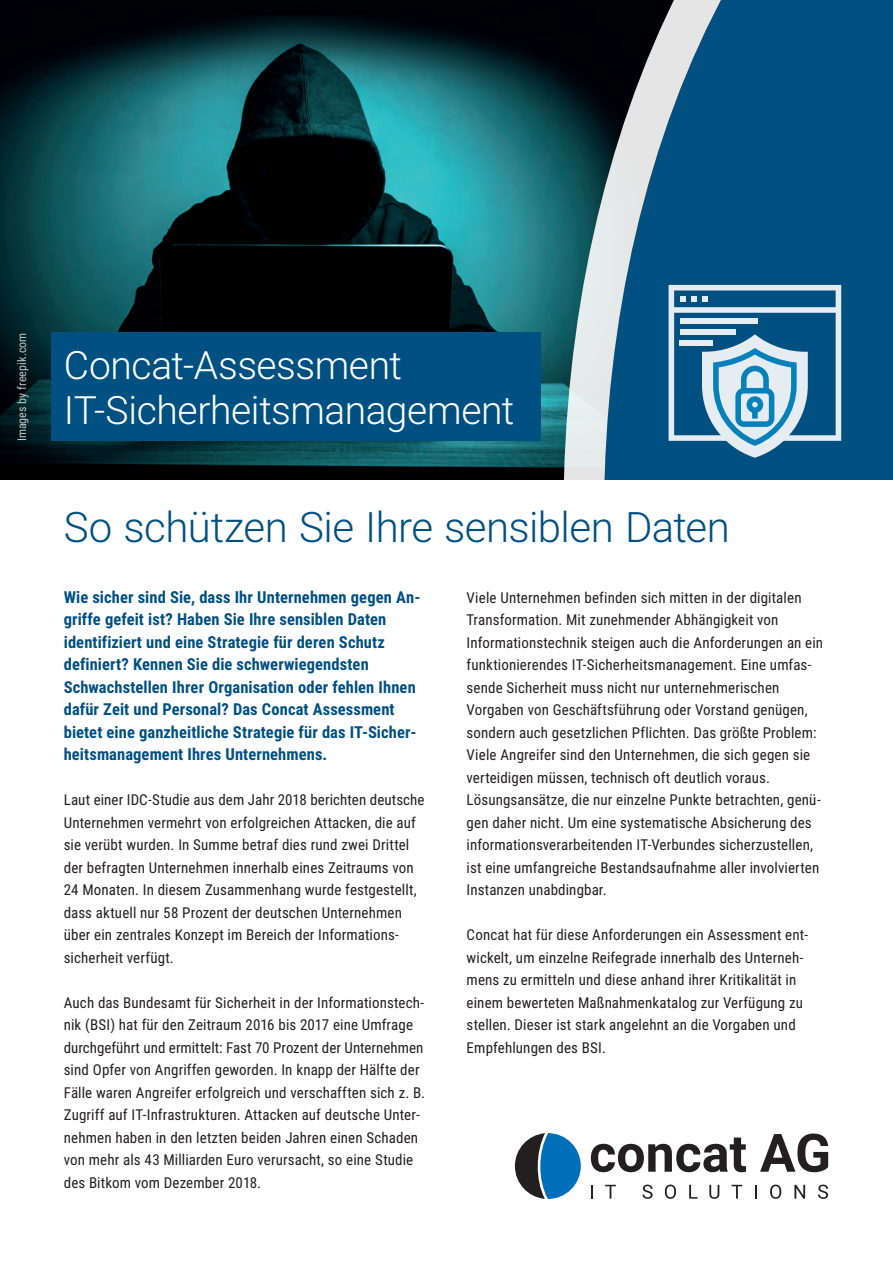
<style>
.page{position:relative;width:893px;height:1263px;background:#fff}
.page>*{position:absolute;margin:0;border:0;box-sizing:border-box;transform-origin:0 0}
.t1{font:300 42px "Roboto";letter-spacing:-.015em;color:#015082}
.t2{font:300 39px/45px "Roboto";letter-spacing:-.01em;color:#fff}
.t3{font:700 16.5px/22.5px "Roboto Condensed";letter-spacing:.005em;color:#015082}
.t4{font:15px/22.5px "Roboto Condensed";letter-spacing:.01em;color:#231f20}
.t5{font:12px "Roboto Condensed";letter-spacing:.005em;color:#fff}
</style>
<div class="page">
<img style="left:0;top:0;width:563px;height:480px">
<div style="left:728px;top:0;width:165px;height:480px;background:#015082"></div>
<svg style="left:515px;top:1133px;width:66px;height:66px"></svg>
<svg style="left:591px;top:1137px;width:155px;height:35px"></svg>
<svg style="left:760px;top:1133px;width:68px;height:39px"></svg>
<svg style="left:591px;top:1185px;width:2px;height:13px"></svg>
<svg style="left:605px;top:1185px;width:11px;height:13px"></svg>
<svg style="left:642px;top:1184px;width:10px;height:15px"></svg>
<svg style="left:665px;top:1184px;width:11px;height:15px"></svg>
<svg style="left:689px;top:1185px;width:9px;height:13px"></svg>
<svg style="left:709px;top:1185px;width:10px;height:14px"></svg>
<svg style="left:732px;top:1185px;width:10px;height:13px"></svg>
<svg style="left:755px;top:1185px;width:2px;height:13px"></svg>
<svg style="left:770px;top:1184px;width:11px;height:15px"></svg>
<svg style="left:794px;top:1185px;width:11px;height:13px"></svg>
<svg style="left:818px;top:1184px;width:10px;height:15px"></svg>
<div style="left:51px;top:333px;width:489px;height:108px;background:#015082"></div>
<svg style="left:563px;top:0;width:165px;height:480px;background:#467188"></svg>
<svg style="left:669px;top:285px;width:172px;height:173px;background:#5991b2"></svg>
<div style="left:680px;top:318px;width:78px;height:6px;background:#e5edf2"></div>
<div style="left:680px;top:329px;width:55px;height:6px;background:#e5edf2"></div>
<div style="left:680px;top:341px;width:33px;height:5px;background:#e5edf2"></div>
<p class="t5" style="left:13px;top:441px;width:110px;rotate:-90deg">Images by freepik.com</p>
<h2 class="t2" style="left:64px;top:341px;width:452px">Concat-Assessment<br>IT-Sicherheitsmanagement</h2>
<h1 class="t1" style="left:64px;top:497px;width:667px">So schützen Sie Ihre sensiblen Daten</h1>
<p class="t3" style="left:64px;top:585px;width:358px">Wie sicher sind Sie, dass Ihr Unternehmen gegen An&shy;griffe gefeit ist? Haben Sie Ihre sensiblen Daten identifiziert und eine Strategie für deren Schutz definiert? Kennen Sie die schwerwiegendsten Schwachstellen Ihrer Organisation oder fehlen Ihnen dafür Zeit und Personal? Das Concat Assessment bietet eine ganzheitliche Strategie für das IT-Sicher&shy;heitsmanagement Ihres Unternehmens.</p>
<p class="t4" style="left:64px;top:788px;width:362px">Laut einer IDC-Studie aus dem Jahr 2018 berichten deutsche Unternehmen vermehrt von erfolgreichen Attacken, die auf sie verübt wurden. In Summe betraf dies rund zwei Drittel der befragten Unternehmen innerhalb eines Zeitraums von 24 Monaten. In diesem Zusammenhang wurde festgestellt, dass aktuell nur 58 Prozent der deutschen Unternehmen über ein zentrales Konzept im Bereich der Informations&shy;sicherheit verfügt.</p>
<p class="t4" style="left:64px;top:990px;width:363px">Auch das Bundesamt für Sicherheit in der Informationstech&shy;nik (BSI) hat für den Zeitraum 2016 bis 2017 eine Umfrage durchgeführt und ermittelt: Fast 70 Prozent der Unternehmen sind Opfer von Angriffen geworden. In knapp der Hälfte der Fälle waren Angreifer erfolgreich und verschafften sich z. B.<br>Zugriff auf IT-Infrastrukturen. Attacken auf deutsche Unter&shy;nehmen haben in den letzten beiden Jahren einen Schaden von mehr als 43 Milliarden Euro verursacht, so eine Studie des Bitkom vom Dezember 2018.</p>
<p class="t4" style="left:467px;top:585px;width:358px">Viele Unternehmen befinden sich mitten in der digitalen Transformation. Mit zunehmender Abhängigkeit von Informationstechnik steigen auch die Anforderungen an ein funktionierendes IT-Sicherheitsmanagement. Eine umfas&shy;sende Sicherheit muss nicht nur unternehmerischen Vorgaben von Geschäftsführung oder Vorstand genügen, sondern auch gesetzlichen Pflichten. Das größte Problem:<br>Viele Angreifer sind den Unternehmen, die sich gegen sie verteidigen müssen, technisch oft deutlich voraus.<br>Lösungsansätze, die nur einzelne Punkte betrachten, genü&shy;gen daher nicht. Um eine systematische Absicherung des informationsverarbeitenden IT-Verbundes sicherzustellen, ist eine umfangreiche Bestandsaufnahme aller involvierten Instanzen unabdingbar.</p>
<p class="t4" style="left:467px;top:923px;width:343px">Concat hat für diese Anforderungen ein Assessment ent&shy;wickelt, um einzelne Reifegrade innerhalb des Unterneh&shy;mens zu ermitteln und diese anhand ihrer Kritikalität in einem bewerteten Maßnahmenkatalog zur Verfügung zu stellen. Dieser ist stark angelehnt an die Vorgaben und Empfehlungen des BSI.</p>
</div>
